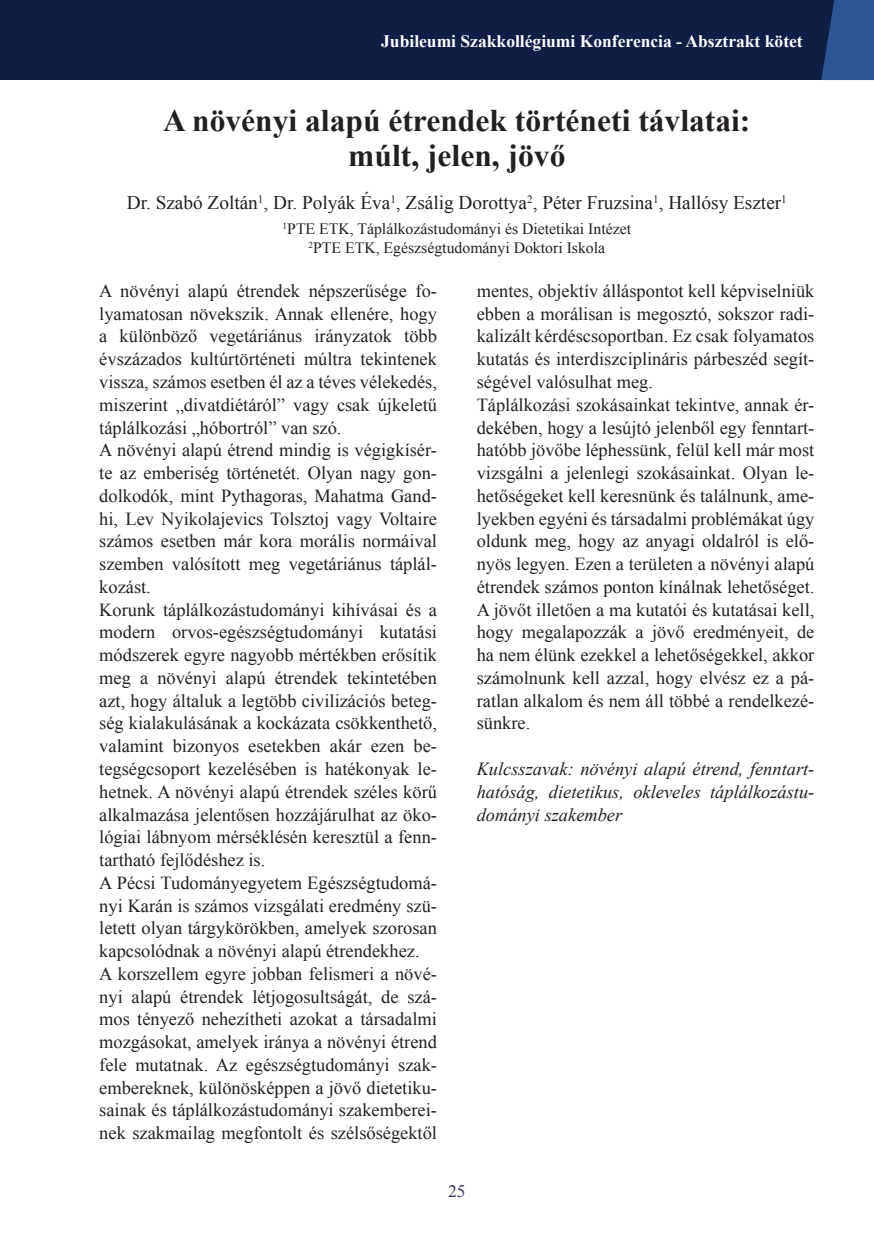
<style>
.page{position:relative;width:874px;height:1241px;background:#fff}
.page>*{position:absolute;margin:0;border:0;box-sizing:border-box;transform-origin:0 0}
.cimsor-3{font:700 31.5px "Times New Roman";color:#231f20}
.cimsor-3-2{font:19.25px "Times New Roman";color:#231f20}
.cimsor-3-3{font:18.38px/22.8px "Times New Roman";color:#231f20;text-align:justify}
.cimsor-3-4{font:italic 18.38px/22.8px "Times New Roman";color:#231f20;text-align:justify}
.t1{font:700 17.5px "Times New Roman";color:#fff}
.t2{font:17.5px "Times New Roman";color:#3e3365}
.cimsor-3-5{font:15.75px "Times New Roman";color:#231f20}
</style>
<div class="page">
<hr style="left:0;top:0;width:1px;height:81px;background:#101d45">
<div style="left:0;top:0;width:873px;height:80px;background:#101d45"></div>
<svg style="left:821px;top:0;width:52px;height:80px;background:#2a4c8b"></svg>
<p class="t1" style="left:381px;top:29px;width:423px">Jubileumi Szakkollégiumi Konferencia - Absztrakt kötet</p>
<p class="cimsor-3" style="left:163px;top:98px;width:588px">A növényi alapú étrendek történeti távlatai:</p>
<p class="cimsor-3" style="left:348px;top:133px;width:218px">múlt, jelen, jövő</p>
<p class="cimsor-3-2" style="left:127px;top:190px;width:661px">Dr. Szabó Zoltán<sup>1</sup>, Dr. Polyák Éva<sup>1</sup>, Zsálig Dorottya<sup>2</sup>, Péter Fruzsina<sup>1</sup>, Hallósy Eszter<sup>1</sup></p>
<p class="cimsor-3-5" style="left:282px;top:218px;width:350px"><sup>1</sup>PTE ETK, Táplálkozástudományi és Dietetikai Intézet</p>
<p class="cimsor-3-5" style="left:308px;top:237px;width:298px"><sup>2</sup>PTE ETK, Egészségtudományi Doktori Iskola</p>
<p class="cimsor-3-3" style="left:99px;top:279px;width:339px">A növényi alapú étrendek népszerűsége fo&shy;lyamatosan növekszik. Annak ellenére, hogy a különböző vegetáriánus irányzatok több évszázados kultúrtörténeti múltra tekintenek vissza, számos esetben él az a téves vélekedés, miszerint „divatdiétáról” vagy csak újkeletű táplálkozási „hóbortról” van szó.</p>
<p class="cimsor-3-3" style="left:99px;top:438px;width:339px">A növényi alapú étrend mindig is végigkísér&shy;te az emberiség történetét. Olyan nagy gon&shy;dolkodók, mint Pythagoras, Mahatma Gand&shy;hi, Lev Nyikolajevics Tolsztoj vagy Voltaire számos esetben már kora morális normáival szemben valósított meg vegetáriánus táplál&shy;kozást.</p>
<p class="cimsor-3-3" style="left:99px;top:597px;width:339px">Korunk táplálkozástudományi kihívásai és a modern orvos-egészségtudományi kutatási módszerek egyre nagyobb mértékben erősítik meg a növényi alapú étrendek tekintetében azt, hogy általuk a legtöbb civilizációs beteg&shy;ség kialakulásának a kockázata csökkenthető, valamint bizonyos esetekben akár ezen be&shy;tegségcsoport kezelésében is hatékonyak le&shy;hetnek. A növényi alapú étrendek széles körű alkalmazása jelentősen hozzájárulhat az öko&shy;lógiai lábnyom mérséklésén keresztül a fenn&shy;tartható fejlődéshez is.</p>
<p class="cimsor-3-3" style="left:99px;top:870px;width:339px">A Pécsi Tudományegyetem Egészségtudomá&shy;nyi Karán is számos vizsgálati eredmény szü&shy;letett olyan tárgykörökben, amelyek szorosan kapcsolódnak a növényi alapú étrendekhez.</p>
<p class="cimsor-3-3" style="left:99px;top:961px;width:339px">A korszellem egyre jobban felismeri a növé&shy;nyi alapú étrendek létjogosultságát, de szá&shy;mos tényező nehezítheti azokat a társadalmi mozgásokat, amelyek iránya a növényi étrend fele mutatnak. Az egészségtudományi szak&shy;embereknek, különösképpen a jövő dietetiku&shy;sainak és táplálkozástudományi szakemberei&shy;nek szakmailag megfontolt és szélsőségektől</p>
<p class="cimsor-3-3" style="left:476px;top:279px;width:339px">mentes, objektív álláspontot kell képviselniük ebben a morálisan is megosztó, sokszor radi&shy;kalizált kérdéscsoportban. Ez csak folyamatos kutatás és interdiszciplináris párbeszéd segít&shy;ségével valósulhat meg.</p>
<p class="cimsor-3-3" style="left:476px;top:393px;width:339px">Táplálkozási szokásainkat tekintve, annak ér&shy;dekében, hogy a lesújtó jelenből egy fenntart&shy;hatóbb jövőbe léphessünk, felül kell már most vizsgálni a jelenlegi szokásainkat. Olyan le&shy;hetőségeket kell keresnünk és találnunk, ame&shy;lyekben egyéni és társadalmi problémákat úgy oldunk meg, hogy az anyagi oldalról is elő&shy;nyös legyen. Ezen a területen a növényi alapú étrendek számos ponton kínálnak lehetőséget.<br>A jövőt illetően a ma kutatói és kutatásai kell, hogy megalapozzák a jövő eredményeit, de ha nem élünk ezekkel a lehetőségekkel, akkor számolnunk kell azzal, hogy elvész ez a pá&shy;ratlan alkalom és nem áll többé a rendelkezé&shy;sünkre.</p>
<p class="cimsor-3-4" style="left:476px;top:757px;width:339px">Kulcsszavak: növényi alapú étrend, fenntart&shy;hatóság, dietetikus, okleveles táplálkozástu&shy;dományi szakember</p>
<p class="t2" style="left:448px;top:1178px;width:19px">25</p>
</div>
